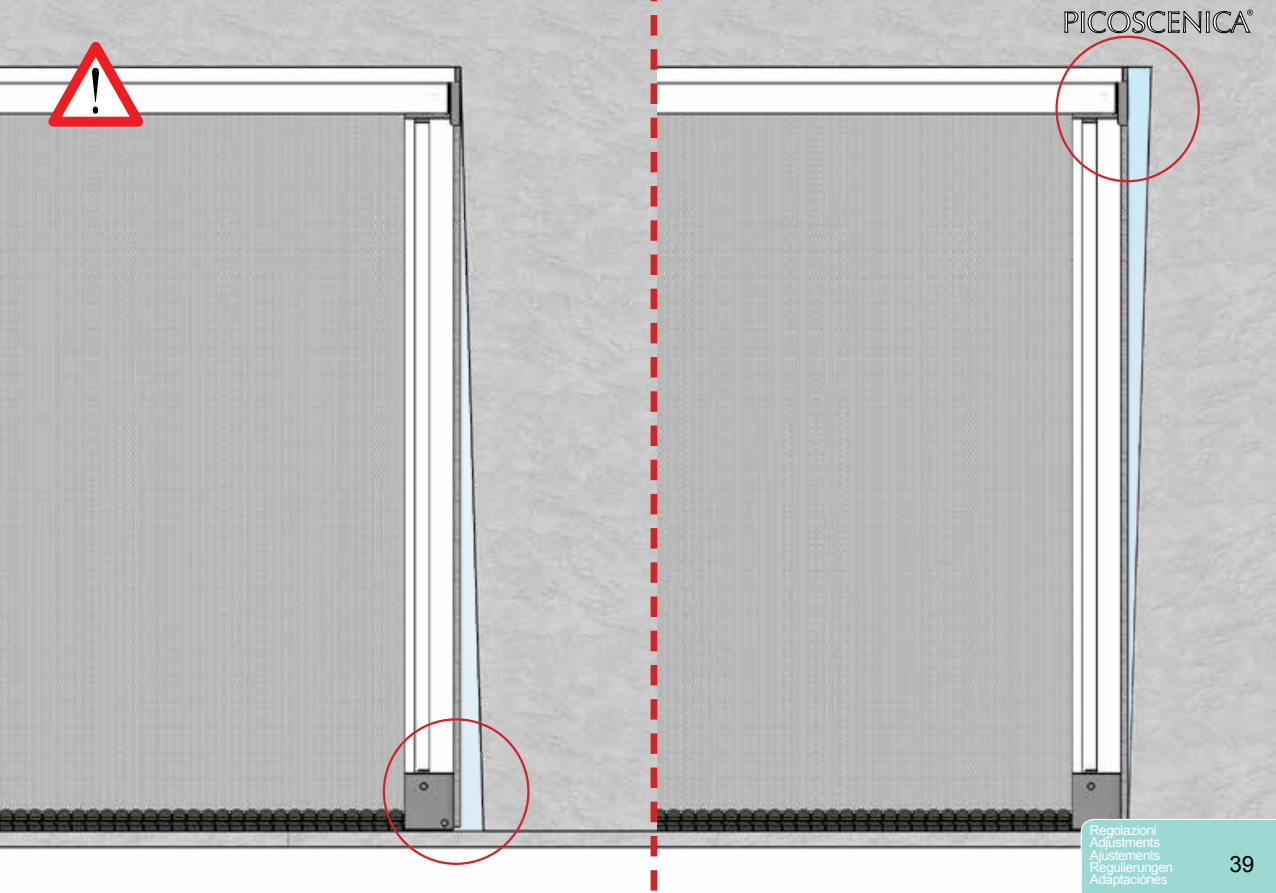
<style>
.page{position:relative;width:1276px;height:893px;background:#fff}
.page>*{position:absolute;margin:0;border:0;box-sizing:border-box;transform-origin:0 0}
.t1{font:29.7px "Optima LT Std";color:#fff}
.t2{font:22.5px "Arial";color:#000}
.t3{font:13.5px/12.4px "Arial";letter-spacing:-.03em;color:#fff}
</style>
<div class="page">
<img style="left:0;top:0;width:1276px;height:891px">
<svg style="left:40px;top:27px;width:164px;height:108px"></svg>
<svg style="left:650px;top:0;width:7px;height:891px;background:#ce6e72"></svg>
<div style="left:1080px;top:819px;width:196px;height:74px;background:#9cd8d6"></div>
<svg style="left:1064px;top:10px;width:189px;height:23px;background:#979797"></svg>
<h1 class="t1" style="left:1062px;top:5px;width:189px">PICOSCENICA</h1>
<p class="t3" style="left:1090px;top:824px;width:85px">Regolazioni<br>Adjustments<br>Ajustements<br>Regulierungen<br>Adaptaciónes</p>
<h2 class="t2" style="left:1229px;top:850px;width:27px">39</h2>
</div>
